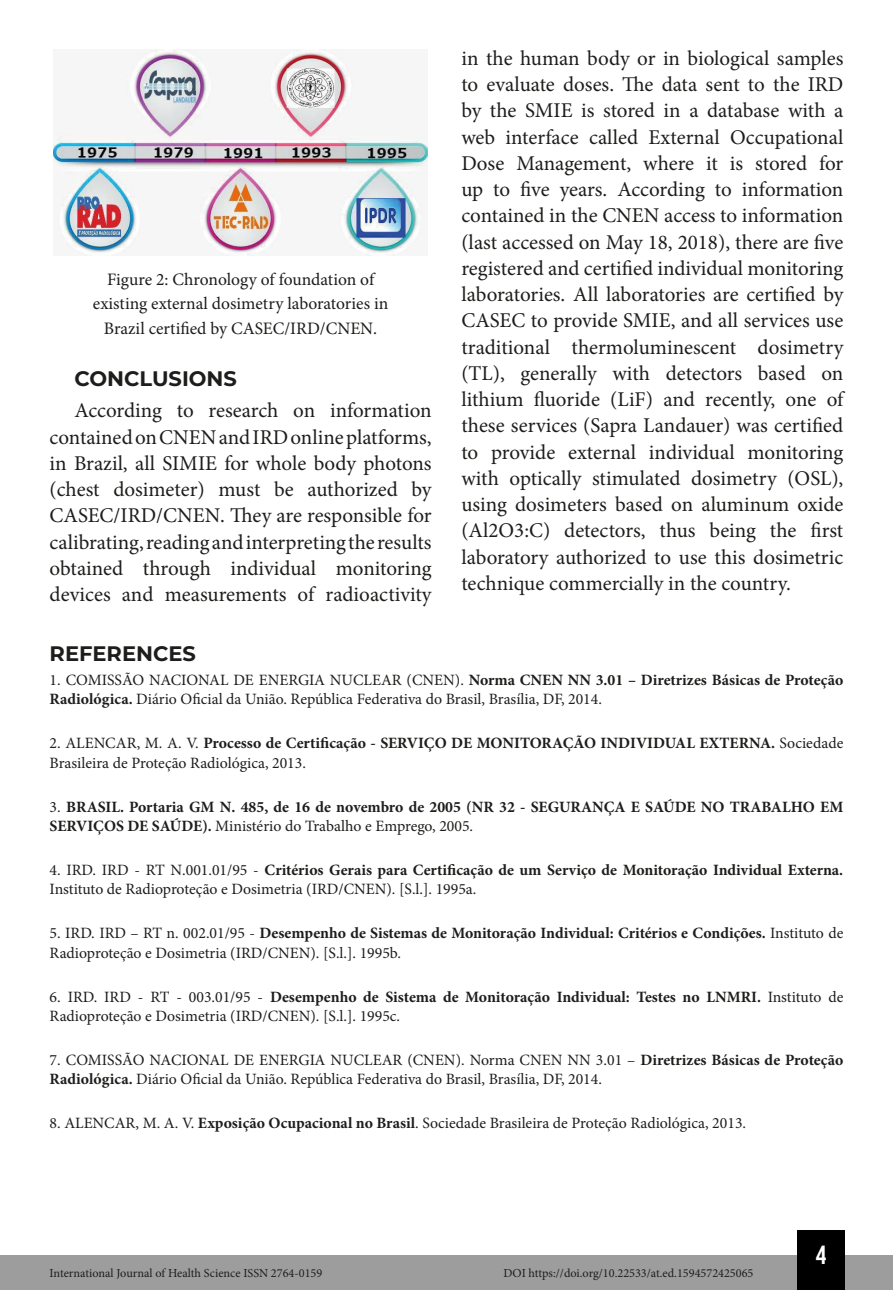
<style>
.page{position:relative;width:893px;height:1290px;background:#fff}
.page>*{position:absolute;margin:0;border:0;box-sizing:border-box;transform-origin:0 0}
.t1{font:26.25px "Bebas Kai";color:#fff}
.TXT{font:21px/26.2px "Minion Pro";color:#1d1d1b;text-align:justify}
.TITULO{font:700 21px "Montserrat";color:#1d1d1b}
.TITULO_REFERENCIA{font:700 21px "Montserrat";color:#1d1d1b}
.Info_Imagem{font:17.5px/24.5px "Minion Pro";color:#1d1d1b;text-align:center}
.Referencias{font:15.75px/19.2px "Minion Pro";color:#1d1d1b}
.Referencias-2{font:700 15.75px/19.2px "Minion Pro";color:#1d1d1b}
.t2{font:12.25px "Minion Pro";color:#1d1d1b}
.s1{font-weight:700}
.s2{font-weight:400}
</style>
<div class="page">
<div style="left:0;top:1255px;width:893px;height:35px;background:#9d9d9d"></div>
<div style="left:797px;top:1230px;width:48px;height:60px;background:#000"></div>
<img style="left:54px;top:50px;width:374px;height:205px">
<p class="Info_Imagem" style="left:93px;top:267px;width:297px">Figure 2: Chronology of foundation of existing external dosimetry laboratories in<br>Brazil certified by CASEC/IRD/CNEN.</p>
<p class="TITULO" style="left:74px;top:364px;width:164px">CONCLUSIONS</p>
<p class="TXT" style="left:50px;top:398px;width:384px;text-indent:25px">According to research on information contained on CNEN and IRD online platforms, in Brazil, all SIMIE for whole body photons (chest dosimeter) must be authorized by CASEC/IRD/CNEN. They are responsible for calibrating, reading and interpreting the results obtained through individual monitoring devices and measurements of radioactivity</p>
<p class="TXT" style="left:461px;top:45px;width:384px">in the human body or in biological samples to evaluate doses. The data sent to the IRD by the SMIE is stored in a database with a web interface called External Occupational Dose Management, where it is stored for up to five years. According to information contained in the CNEN access to information (last accessed on May 18, 2018), there are five registered and certified individual monitoring laboratories. All laboratories are certified by CASEC to provide SMIE, and all services use traditional thermoluminescent dosimetry (TL), generally with detectors based on lithium fluoride (LiF) and recently, one of these services (Sapra Landauer) was certified to provide external individual monitoring with optically stimulated dosimetry (OSL), using dosimeters based on aluminum oxide (Al2O3:C) detectors, thus being the first laboratory authorized to use this dosimetric technique commercially in the country.</p>
<p class="TITULO_REFERENCIA" style="left:50px;top:638px;width:148px">REFERENCES</p>
<p class="Referencias" style="left:50px;top:670px;width:795px">1. COMISSÃO NACIONAL DE ENERGIA NUCLEAR (CNEN). <span class="s1">Norma CNEN NN 3.01 – Diretrizes Básicas de Proteção<br>Radiológica.</span> Diário Oficial da União. República Federativa do Brasil, Brasília, DF, 2014.</p>
<p class="Referencias" style="left:50px;top:734px;width:795px">2. ALENCAR, M. A. V. <span class="s1">Processo de Certificação - SERVIÇO DE MONITORAÇÃO INDIVIDUAL EXTERNA.</span> Sociedade<br>Brasileira de Proteção Radiológica, 2013.</p>
<p class="Referencias-2" style="left:50px;top:797px;width:795px"><span class="s2">3.</span> BRASIL. Portaria GM N. 485, de 16 de novembro de 2005 (NR 32 - SEGURANÇA E SAÚDE NO TRABALHO EM<br>SERVIÇOS DE SAÚDE). <span class="s2">Ministério do Trabalho e Emprego, 2005.</span></p>
<p class="Referencias" style="left:50px;top:860px;width:795px">4. IRD. IRD - RT N.001.01/95 - <span class="s1">Critérios Gerais para Certificação de um Serviço de Monitoração Individual Externa.<br></span>Instituto de Radioproteção e Dosimetria (IRD/CNEN). [S.l.]. 1995a.</p>
<p class="Referencias" style="left:50px;top:924px;width:795px">5. IRD. IRD – RT n. 002.01/95 - <span class="s1">Desempenho de Sistemas de Monitoração Individual: Critérios e Condições.</span> Instituto de<br>Radioproteção e Dosimetria (IRD/CNEN). [S.l.]. 1995b.</p>
<p class="Referencias" style="left:50px;top:987px;width:795px">6. IRD. IRD - RT - 003.01/95 - <span class="s1">Desempenho de Sistema de Monitoração Individual: Testes no LNMRI.</span> Instituto de<br>Radioproteção e Dosimetria (IRD/CNEN). [S.l.]. 1995c.</p>
<p class="Referencias" style="left:50px;top:1050px;width:795px">7. COMISSÃO NACIONAL DE ENERGIA NUCLEAR (CNEN). Norma CNEN NN 3.01 – <span class="s1">Diretrizes Básicas de Proteção<br>Radiológica.</span> Diário Oficial da União. República Federativa do Brasil, Brasília, DF, 2014.</p>
<p class="Referencias" style="left:50px;top:1113px;width:698px">8. ALENCAR, M. A. V. <span class="s1">Exposição Ocupacional no Brasil</span>. Sociedade Brasileira de Proteção Radiológica, 2013.</p>
<p class="t2" style="left:50px;top:1265px;width:274px">International Journal of Health Science ISSN 2764-0159</p>
<p class="t2" style="left:503px;top:1265px;width:252px">DOI https://doi.org/10.22533/at.ed.1594572425065</p>
<p class="t1" style="left:816px;top:1241px;width:12px">4</p>
</div>
